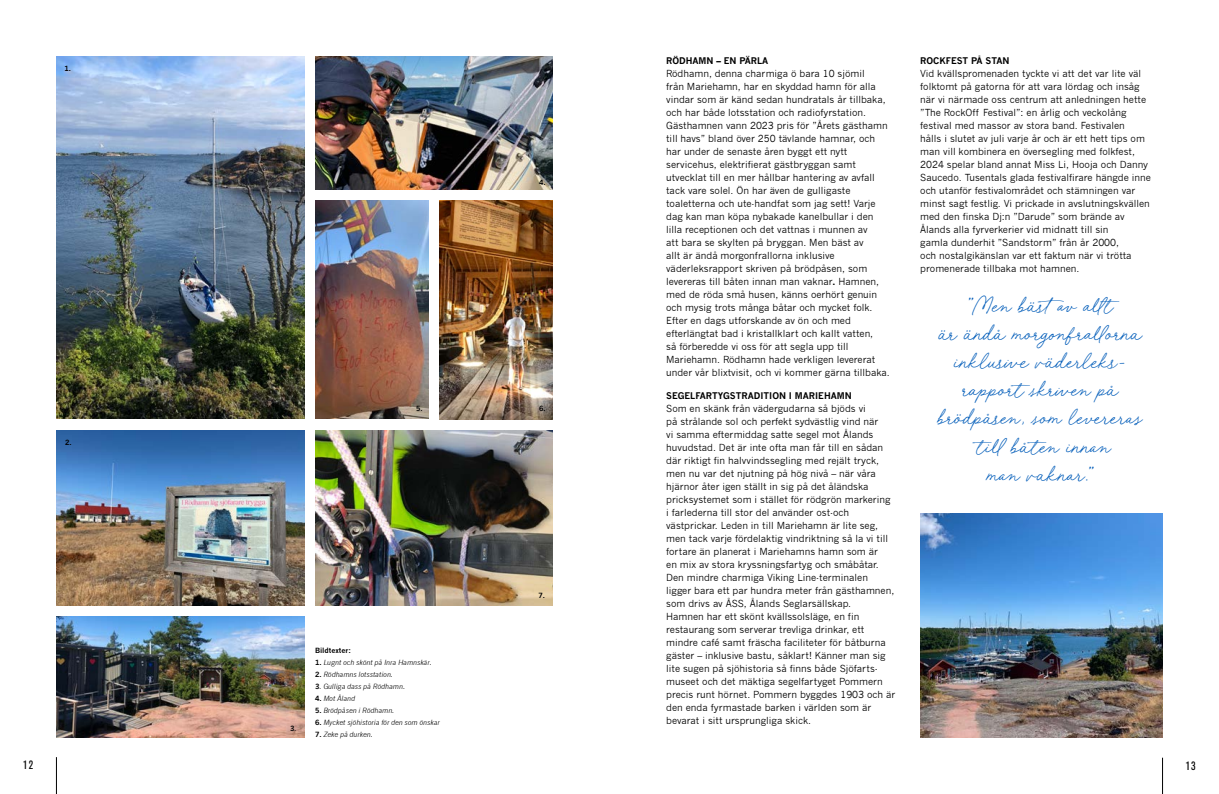
<style>
.page{position:relative;width:1219px;height:794px;background:#fff}
.page>*{position:absolute;margin:0;border:0;box-sizing:border-box;transform-origin:0 0}
.t1{font:24px/28px "Marilyn Wilde";color:#005cb9;text-align:center}
.t2{font:condensed 12px "Akzidenz Grotesk BE";color:#000}
.t3{font:9.5px/13px "News Gothic";color:#000}
.t4{font:700 9px "News Gothic";color:#000}
.t5{font:italic 7px "News Gothic";color:#000}
.t6{font:700 7px "News Gothic";color:#000}
.s1{font-weight:400;font-style:italic}
.s2{font-weight:700;font-style:normal}
.s3{font-weight:700}
</style>
<div class="page">
<img style="left:440px;top:200px;width:113px;height:219px">
<hr style="left:1162px;top:757px;width:1px;height:37px;background:#000">
<hr style="left:56px;top:757px;width:1px;height:37px;background:#000">
<img style="left:316px;top:200px;width:113px;height:219px">
<img style="left:316px;top:57px;width:237px;height:132px">
<img style="left:57px;top:617px;width:248px;height:120px">
<img style="left:57px;top:57px;width:248px;height:362px">
<img style="left:57px;top:430px;width:248px;height:175px">
<img style="left:920px;top:513px;width:242px;height:224px">
<img style="left:316px;top:430px;width:237px;height:175px">
<p class="t6" style="left:64px;top:64px;width:8px">1.</p>
<p class="t6" style="left:65px;top:438px;width:8px">2.</p>
<p class="t6" style="left:416px;top:404px;width:8px">5.</p>
<p class="t6" style="left:290px;top:724px;width:8px">3<span class="s1">.</span></p>
<p class="t6" style="left:315px;top:645px;width:38px">Bildtexter:</p>
<p class="t5" style="left:315px;top:658px;width:118px"><span class="s2">1.</span> Lugnt och skönt på Inra Hamnskär.</p>
<p class="t5" style="left:315px;top:670px;width:80px"><span class="s2">2.</span> Rödhamns lotsstation.</p>
<p class="t5" style="left:315px;top:682px;width:92px"><span class="s2">3</span>. Gulliga dass på Rödhamn.</p>
<p class="t5" style="left:315px;top:694px;width:42px"><span class="s2">4.</span> Mot Åland</p>
<p class="t5" style="left:315px;top:706px;width:81px"><span class="s2">5.</span> Brödpåsen i Rödhamn.</p>
<p class="t5" style="left:315px;top:718px;width:126px"><span class="s2">6.</span> Mycket sjöhistoria för den som önskar</p>
<p class="t5" style="left:315px;top:730px;width:59px"><span class="s2">7.</span> Zeke på durken.</p>
<p class="t6" style="left:539px;top:178px;width:8px">4.</p>
<p class="t6" style="left:539px;top:404px;width:8px">6.</p>
<p class="t6" style="left:539px;top:591px;width:8px">7.</p>
<p class="t4" style="left:666px;top:55px;width:104px">RÖDHAMN – EN PÄRLA</p>
<p class="t3" style="left:666px;top:67px;width:225px">Rödhamn, denna charmiga ö bara 10 sjömil<br>från Mariehamn, har en skyddad hamn för alla vindar som är känd sedan hundratals år tillbaka, och har både lotsstation och radiofyrstation.<br>Gästhamnen vann 2023 pris för ”Årets gästhamn till havs” bland över 250 tävlande hamnar, och har under de senaste åren byggt ett nytt servicehus, elektrifierat gästbryggan samt utvecklat till en mer hållbar hantering av avfall tack vare solel. Ön har även de gulligaste toaletterna och ute-handfat som jag sett! Varje dag kan man köpa nybakade kanelbullar i den lilla receptionen och det vattnas i munnen av<br>att bara se skylten på bryggan. Men bäst av<br>allt är ändå morgonfrallorna inklusive väderleksrapport skriven på brödpåsen, som levereras till båten innan man vaknar<span class="s3">.</span> Hamnen, med de röda små husen, känns oerhört genuin och mysig trots många båtar och mycket folk.<br>Efter en dags utforskande av ön och med efterlängtat bad i kristallklart och kallt vatten,<br>så förberedde vi oss för att segla upp till Mariehamn. Rödhamn hade verkligen levererat under vår blixtvisit, och vi kommer gärna tillbaka.</p>
<p class="t4" style="left:666px;top:390px;width:187px">SEGELFARTYGSTRADITION I MARIEHAMN</p>
<p class="t3" style="left:666px;top:402px;width:231px">Som en skänk från vädergudarna så bjöds vi<br>på strålande sol och perfekt sydvästlig vind när<br>vi samma eftermiddag satte segel mot Ålands huvudstad. Det är inte ofta man får till en sådan där riktigt fin halvvindssegling med rejält tryck, men nu var det njutning på hög nivå – när våra hjärnor åter igen ställt in sig på det åländska pricksystemet som i stället för rödgrön markering i farlederna till stor del använder ost-och västprickar. Leden in till Mariehamn är lite seg, men tack varje fördelaktig vindriktning så la vi till fortare än planerat i Mariehamns hamn som är<br>en mix av stora kryssningsfartyg och småbåtar.<br>Den mindre charmiga Viking Line-terminalen ligger bara ett par hundra meter från gästhamnen, som drivs av ÅSS, Ålands Seglarsällskap.<br>Hamnen har ett skönt kvällssolsläge, en fin restaurang som serverar trevliga drinkar, ett mindre café samt fräscha faciliteter för båtburna gäster – inklusive bastu, såklart! Känner man sig lite sugen på sjöhistoria så finns både Sjöfarts&shy;museet och det mäktiga segelfartyget Pommern precis runt hörnet. Pommern byggdes 1903 och är den enda fyrmastade barken i världen som är bevarat i sitt ursprungliga skick.</p>
<p class="t4" style="left:920px;top:55px;width:91px">ROCKFEST PÅ STAN</p>
<p class="t3" style="left:920px;top:67px;width:232px">Vid kvällspromenaden tyckte vi att det var lite väl folktomt på gatorna för att vara lördag och insåg när vi närmade oss centrum att anledningen hette ”The RockOff Festival”: en årlig och veckolång festival med massor av stora band. Festivalen<br>hålls i slutet av juli varje år och är ett hett tips om man vill kombinera en översegling med folkfest, 2024 spelar bland annat Miss Li, Hooja och Danny Saucedo. Tusentals glada festivalfirare hängde inne och utanför festivalområdet och stämningen var minst sagt festlig. Vi prickade in avslutningskvällen med den finska Dj:n ”Darude” som brände av Ålands alla fyrverkerier vid midnatt till sin<br>gamla dunderhit ”Sandstorm” från år 2000,<br>och nostalgikänslan var ett faktum när vi trötta promenerade tillbaka mot hamnen.</p>
<h1 class="t1" style="left:939px;top:293px;width:207px">”Men bästav allt<br>är ändå morgonfrallorna inklusive väderleks&shy;rapport skriven på brödpåsen, som levereras till båten innan<br>man vaknar.”</h1>
<p class="t2" style="left:23px;top:758px;width:12px">12</p>
<p class="t2" style="left:1186px;top:758px;width:12px">13</p>
</div>
